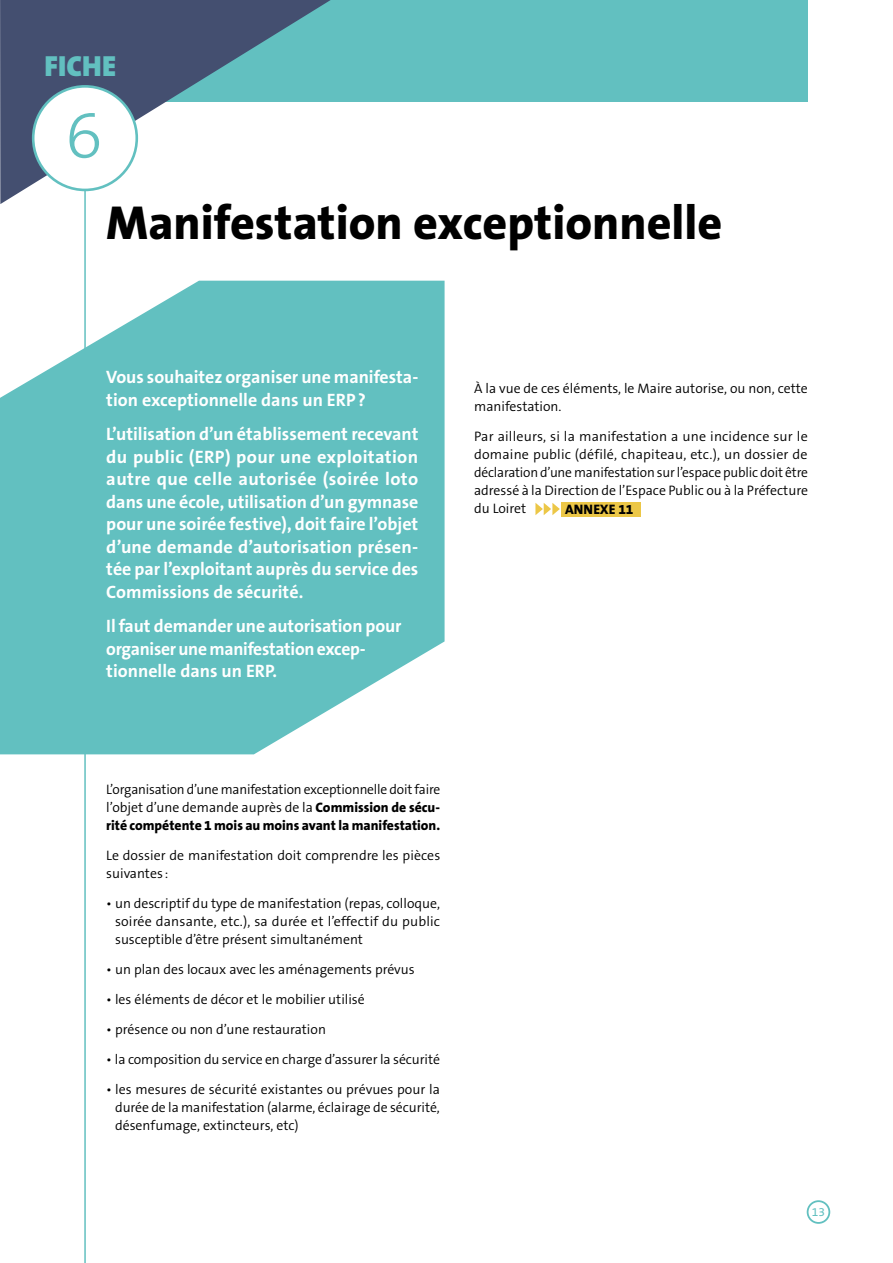
<style>
.page{position:relative;width:893px;height:1263px;background:#fff}
.page>*{position:absolute;margin:0;border:0;box-sizing:border-box;transform-origin:0 0}
.t1{font:300 67.8px "The Sans B3";color:#62c0c0}
.t2{font:800 48px "The Sans B8";color:#000}
.t3{font:900 29.25px "The Sans B9";color:#62c0c0}
.t4{font:700 18px/22.5px "The Sans B7";letter-spacing:-.005em;color:#fff}
.t5{font:300 13.8px/18px "The Sans B4";color:#000}
.t6{font:800 13.8px "The Sans B8";color:#000}
.t7{font:12px "The Sans B5 Plain";color:#62c0c0}
.s1{font-family:"The Sans B8";font-weight:800}
</style>
<div class="page">
<div style="left:88px;top:0;width:720px;height:102px;background:#62c0c0"></div>
<hr style="left:84px;top:0;width:2px;height:1263px;background:#62c0c0">
<svg style="left:0;top:0;width:331px;height:204px"></svg>
<div style="left:33px;top:86px;width:104px;height:104px;background:#fff;border-radius:50%"></div>
<div style="left:32px;top:85px;width:106px;height:106px;border:3px solid #62c0c0;border-radius:50%"></div>
<div style="left:807px;top:1200px;width:23px;height:24px;border:2px solid #62c0c0;border-radius:50%"></div>
<svg style="left:535px;top:503px;width:25px;height:12px"></svg>
<div style="left:561px;top:502px;width:80px;height:14px;background:#ecc747"></div>
<svg style="left:0;top:281px;width:445px;height:473px;background:#72c6c6"></svg>
<h3 class="t3" style="left:45px;top:50px;width:73px">FICHE</h3>
<h1 class="t1" style="left:65px;top:98px;width:39px">6</h1>
<h2 class="t2" style="left:106px;top:197px;width:618px">Manifestation exceptionnelle</h2>
<h3 class="t4" style="left:106px;top:366px;width:314px">Vous souhaitez organiser une manifesta&shy;tion exceptionnelle dans un ERP?</h3>
<p class="t4" style="left:106px;top:423px;width:314px;text-align:justify">L’utilisation d’un établissement recevant du public (ERP) pour une exploitation autre que celle autorisée (soirée loto dans une école, utilisation d’un gymnase pour une soirée festive), doit faire l’objet d’une demande d’autorisation présen&shy;tée par l’exploitant auprès du service des Commissions de sécurité.</p>
<h3 class="t4" style="left:106px;top:615px;width:297px">Il faut demander une autorisation pour organiser une manifestation excep&shy;tionnelle dans un ERP.</h3>
<p class="t5" style="left:474px;top:380px;width:335px">À la vue de ces éléments, le Maire autorise, ou non, cette manifestation.</p>
<p class="t5" style="left:474px;top:428px;width:335px;text-align:justify">Par ailleurs, si la manifestation a une incidence sur le domaine public (défilé, chapiteau, etc.), un dossier de déclaration d’une manifestation sur l’espace public doit être adressé à la Direction de l’Espace Public ou à la Préfecture du Loiret</p>
<p class="t6" style="left:565px;top:502px;width:70px">ANNEXE 11</p>
<p class="t5" style="left:106px;top:781px;width:335px">L’organisation d’une manifestation exceptionnelle doit faire l’objet d’une demande auprès de la <span class="s1">Commission de sécu-</span></p>
<p class="t6" style="left:106px;top:818px;width:335px">rité compétente 1 mois au moins avant la manifestation.</p>
<p class="t5" style="left:106px;top:847px;width:335px">Le dossier de manifestation doit comprendre les pièces suivantes :</p>
<p class="t5" style="left:115px;top:895px;width:326px;text-align:justify;text-indent:-9px">• un descriptif du type de manifestation (repas, colloque, soirée dansante, etc.), sa durée et l’effectif du public susceptible d’être présent simultanément</p>
<p class="t5" style="left:106px;top:961px;width:310px">• un plan des locaux avec les aménagements prévus</p>
<p class="t5" style="left:106px;top:991px;width:260px">• les éléments de décor et le mobilier utilisé</p>
<p class="t5" style="left:106px;top:1021px;width:221px">• présence ou non d’une restauration</p>
<p class="t5" style="left:106px;top:1051px;width:335px">• la composition du service en charge d’assurer la sécurité</p>
<p class="t5" style="left:115px;top:1081px;width:327px;text-align:justify;text-indent:-9px">• les mesures de sécurité existantes ou prévues pour la durée de la manifestation (alarme, éclairage de sécurité, désenfumage, extincteurs, etc)</p>
<p class="t7" style="left:812px;top:1205px;width:15px">13</p>
</div>
